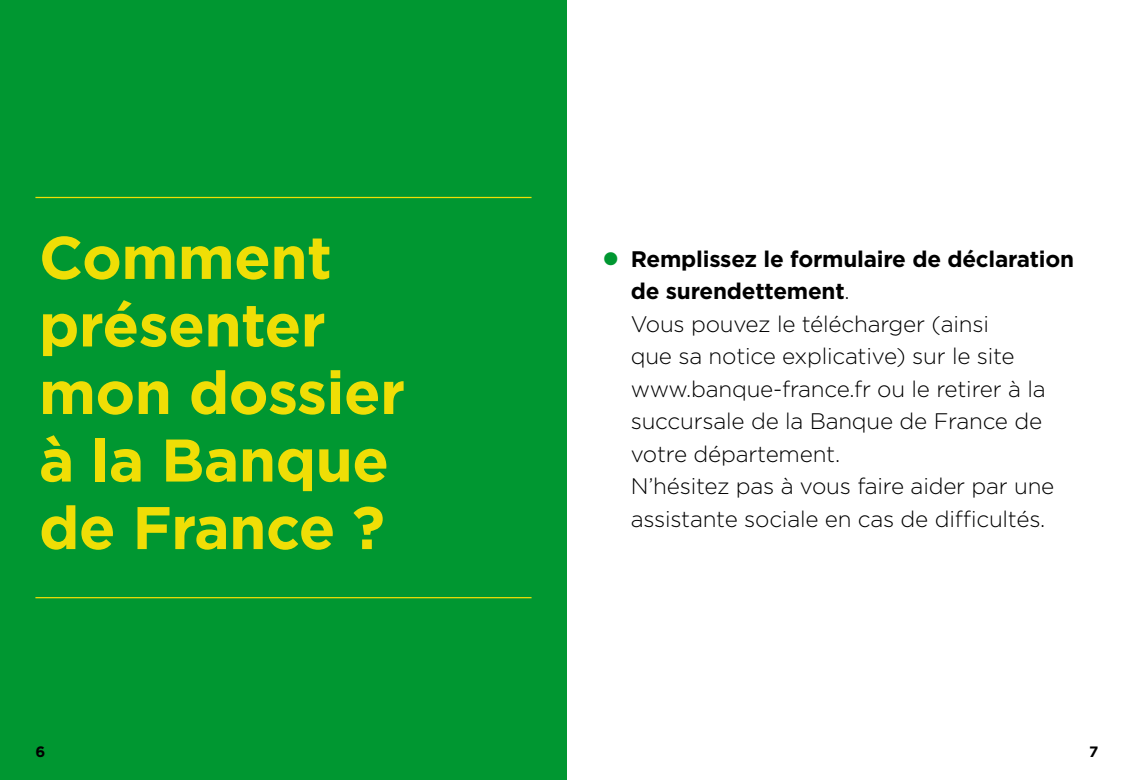
<style>
.page{position:relative;width:1134px;height:780px;background:#fff}
.page>*{position:absolute;margin:0;border:0;box-sizing:border-box;transform-origin:0 0}
.H1_-_chapitres{font:700 60px/67.5px "Gotham";letter-spacing:-.01em;color:#efde06}
.t1{font:300 22.5px/32.5px "Gotham";letter-spacing:-.01em;color:#000}
.t2{font:700 15px "Gotham";color:#000}
.s1{font-weight:700}
</style>
<div class="page">
<div style="left:0;top:0;width:567px;height:780px;background:#009731"></div>
<hr style="left:35px;top:597px;width:496px;height:1px;background:#efde06">
<hr style="left:35px;top:197px;width:496px;height:1px;background:#efde06">
<h1 class="H1_-_chapitres" style="left:39px;top:223px;width:368px">Comment présenter mon dossier à la Banque de France ?</h1>
<p class="t1" style="left:631px;top:242px;width:445px"><span class="s1">Remplissez le formulaire de déclaration de surendettement</span>.<br>Vous pouvez le télécharger (ainsi<br>que sa notice explicative) sur le site www.banque-france.fr ou le retirer à la succursale de la Banque de France de votre département.<br>N’hésitez pas à vous faire aider par une assistante sociale en cas de difficultés.</p>
<p class="t2" style="left:35px;top:741px;width:11px">6</p>
<p class="t2" style="left:1089px;top:741px;width:11px">7</p>
</div>
